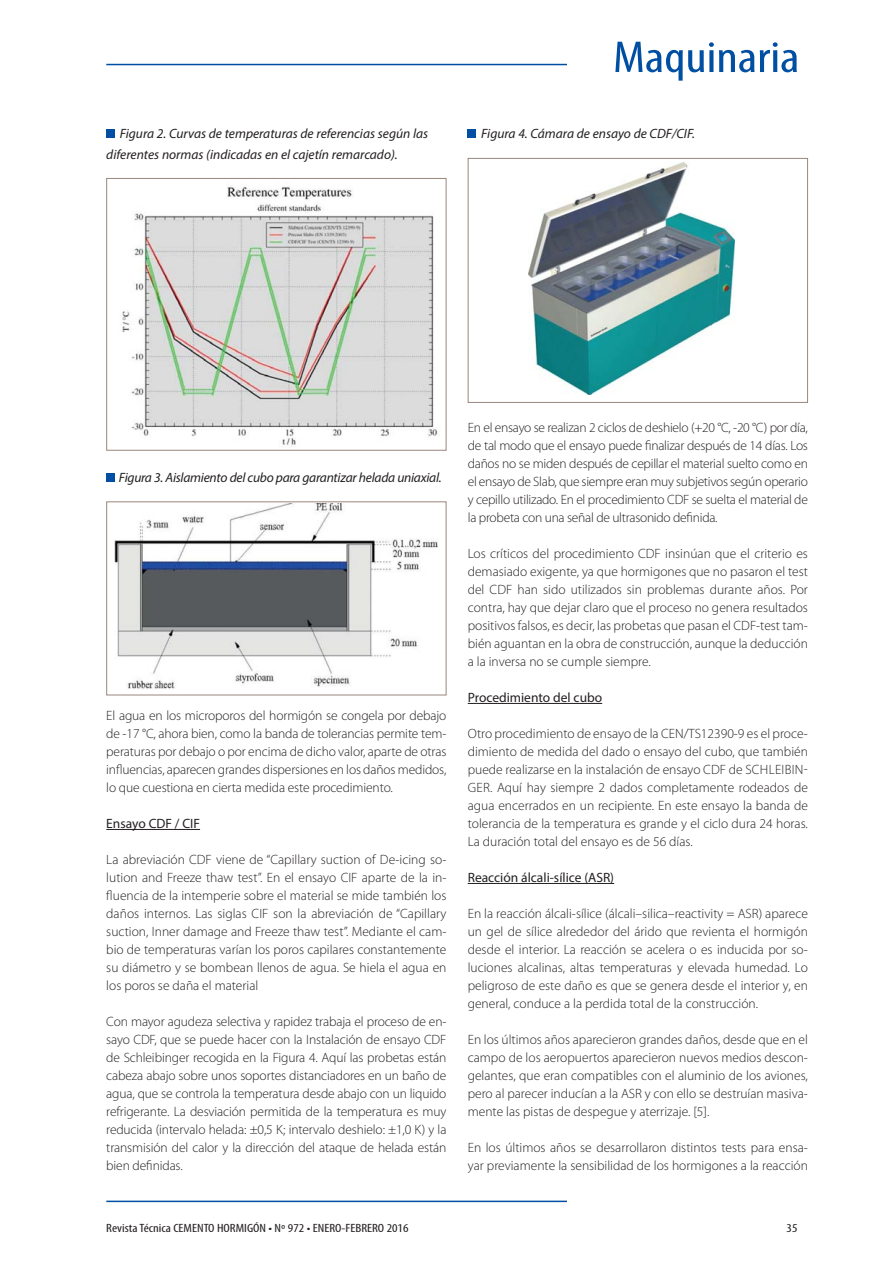
<style>
.page{position:relative;width:893px;height:1263px;background:#fff}
.page>*{position:absolute;margin:0;border:0;box-sizing:border-box;transform-origin:0 0}
.t1{font:condensed 45px "Myriad Pro";color:#004fa3;scale:1.18 1}
.t2{font:300 13.5px/18px "Myriad Pro";color:#231f20;text-align:justify}
.t3{font:italic 13.5px/21px "Myriad Pro";color:#231f20}
.t4{font:13.5px "Myriad Pro";color:#231f20}
.t5{font:italic 13.5px "Myriad Pro";letter-spacing:-.02em;color:#231f20}
.t6{font:condensed 12px "Myriad Pro";color:#231f20;scale:1.18 1}
</style>
<div class="page">
<hr style="left:106px;top:1200px;width:461px;height:2px;background:#004fa3">
<hr style="left:106px;top:64px;width:461px;height:1px;background:#004fa3">
<hr style="left:106px;top:829px;width:94px;height:1px;background:#231f20">
<hr style="left:468px;top:703px;width:134px;height:1px;background:#231f20">
<hr style="left:468px;top:883px;width:146px;height:1px;background:#231f20">
<img style="left:115px;top:504px;width:323px;height:185px">
<div style="left:106px;top:501px;width:340px;height:194px;border:1px solid #99877d"></div>
<img style="left:528px;top:163px;width:206px;height:231px">
<div style="left:468px;top:158px;width:340px;height:245px;border:1px solid #99877d"></div>
<img style="left:122px;top:186px;width:316px;height:259px">
<div style="left:106px;top:178px;width:340px;height:273px;border:1px solid #99877d"></div>
<div style="left:106px;top:130px;width:8px;height:8px;background:#004fa3"></div>
<div style="left:106px;top:473px;width:8px;height:9px;background:#004fa3"></div>
<div style="left:468px;top:130px;width:8px;height:8px;background:#004fa3"></div>
<p class="t3" style="left:106px;top:124px;width:323px;text-indent:13px">Figura 2. Curvas de temperaturas de referencias según las diferentes normas (indicadas en el cajetín remarcado).</p>
<h1 class="t1" style="left:613px;top:40px;width:159px">Maquinaria</h1>
<p class="t3" style="left:481px;top:124px;width:215px">Figura 4. Cámara de ensayo de CDF/CIF.</p>
<p class="t5" style="left:119px;top:472px;width:324px">Figura 3. Aislamiento del cubo para garantizar helada uniaxial.</p>
<p class="t2" style="left:106px;top:708px;width:342px">El agua en los microporos del hormigón se congela por debajo de -17 °C, ahora bien, como la banda de tolerancias permite tem&shy;peraturas por debajo o por encima de dicho valor, aparte de otras influencias, aparecen grandes dispersiones en los daños medidos, lo que cuestiona en cierta medida este procedimiento.</p>
<p class="t4" style="left:106px;top:818px;width:95px">Ensayo CDF / CIF</p>
<p class="t2" style="left:106px;top:852px;width:342px">La abreviación CDF viene de “Capillary suction of De-icing so&shy;lution and Freeze thaw test”. En el ensayo CIF aparte de la in&shy;fluencia de la intemperie sobre el material se mide también los daños internos. Las siglas CIF son la abreviación de “Capillary suction, Inner damage and Freeze thaw test”. Mediante el cam&shy;bio de temperaturas varían los poros capilares constantemente su diámetro y se bombean llenos de agua. Se hiela el agua en los poros se daña el material</p>
<p class="t2" style="left:106px;top:1014px;width:342px">Con mayor agudeza selectiva y rapidez trabaja el proceso de en&shy;sayo CDF, que se puede hacer con la Instalación de ensayo CDF de Schleibinger recogida en la Figura 4. Aquí las probetas están cabeza abajo sobre unos soportes distanciadores en un baño de agua, que se controla la temperatura desde abajo con un liquido refrigerante. La desviación permitida de la temperatura es muy reducida (intervalo helada: ±0,5 K; intervalo deshielo: ±1,0 K) y la transmisión del calor y la dirección del ataque de helada están bien definidas.</p>
<p class="t2" style="left:468px;top:420px;width:342px">En el ensayo se realizan 2 ciclos de deshielo (+20 °C, -20 °C) por día, de tal modo que el ensayo puede finalizar después de 14 días. Los daños no se miden después de cepillar el material suelto como en el ensayo de Slab, que siempre eran muy subjetivos según operario y cepillo utilizado. En el procedimiento CDF se suelta el material de la probeta con una señal de ultrasonido definida.</p>
<p class="t2" style="left:468px;top:546px;width:342px">Los críticos del procedimiento CDF insinúan que el criterio es demasiado exigente, ya que hormigones que no pasaron el test del CDF han sido utilizados sin problemas durante años. Por contra, hay que dejar claro que el proceso no genera resultados positivos falsos, es decir, las probetas que pasan el CDF-test tam&shy;bién aguantan en la obra de construcción, aunque la deducción a la inversa no se cumple siempre.</p>
<p class="t4" style="left:468px;top:692px;width:136px">Procedimiento del cubo</p>
<p class="t2" style="left:468px;top:726px;width:342px">Otro procedimiento de ensayo de la CEN/TS12390-9 es el proce&shy;dimiento de medida del dado o ensayo del cubo, que también puede realizarse en la instalación de ensayo CDF de SCHLEIBIN-GER. Aquí hay siempre 2 dados completamente rodeados de agua encerrados en un recipiente. En este ensayo la banda de tolerancia de la temperatura es grande y el ciclo dura 24 horas.<br>La duración total del ensayo es de 56 días.</p>
<p class="t4" style="left:468px;top:872px;width:148px">Reacción álcali-sílice (ASR)</p>
<p class="t2" style="left:468px;top:906px;width:342px">En la reacción álcali-sílice (álcali–silica–reactivity = ASR) aparece un gel de sílice alrededor del árido que revienta el hormigón desde el interior. La reacción se acelera o es inducida por so&shy;luciones alcalinas, altas temperaturas y elevada humedad. Lo peligroso de este daño es que se genera desde el interior y, en general, conduce a la perdida total de la construcción.</p>
<p class="t2" style="left:468px;top:1032px;width:342px">En los últimos años aparecieron grandes daños, desde que en el campo de los aeropuertos aparecieron nuevos medios descon&shy;gelantes, que eran compatibles con el aluminio de los aviones, pero al parecer inducían a la ASR y con ello se destruían masiva&shy;mente las pistas de despegue y aterrizaje. [5].</p>
<p class="t2" style="left:468px;top:1140px;width:342px">En los últimos años se desarrollaron distintos tests para ensa&shy;yar previamente la sensibilidad de los hormigones a la reacción</p>
<p class="t6" style="left:106px;top:1224px;width:258px">Revista Técnica CEMENTO HORMIGÓN • Nº 972 • ENERO-FEBRERO 2016</p>
<p class="t6" style="left:787px;top:1224px;width:11px">35</p>
</div>
